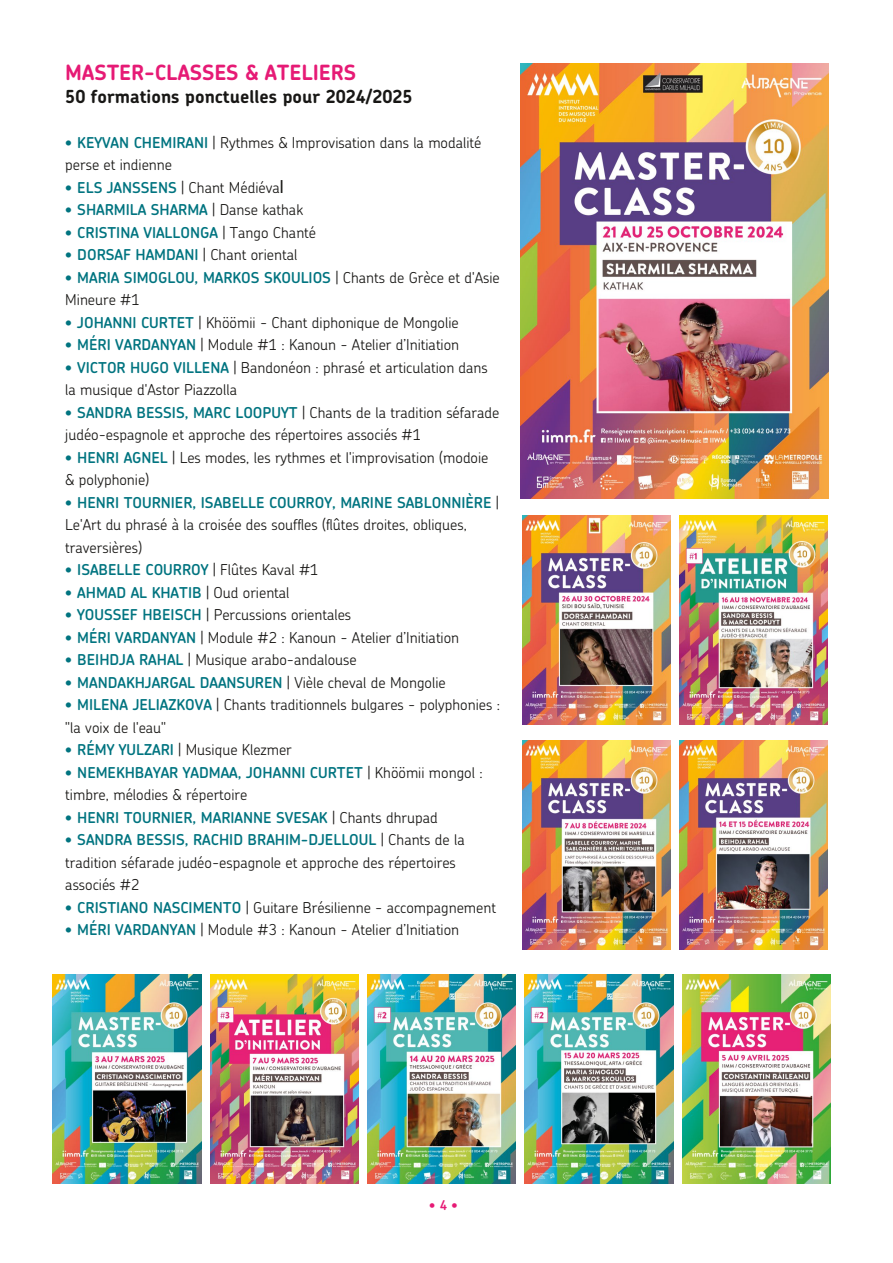
<style>
.page{position:relative;width:893px;height:1263px;background:#fff}
.page>*{position:absolute;margin:0;border:0;box-sizing:border-box;transform-origin:0 0}
.t1{font:700 21px "Chevin";color:#e61a75}
.t2{font:700 18px "Chevin";color:#181715}
.t3{font:300 15px/22.5px "Chevin";color:#181715}
.t4{font:600 15px "Chevin";letter-spacing:-.005em;color:#007480}
.t5{font:600 13.5px "Chevin";color:#e61a75}
.s1{font-weight:600;color:#007480}
.s2{font-family:"Arial";font-weight:400;font-size:18px}
.s3{font-weight:300;color:#181715}
</style>
<div class="page">
<img style="left:520px;top:63px;width:308px;height:435px">
<img style="left:679px;top:515px;width:149px;height:210px">
<img style="left:522px;top:515px;width:148px;height:210px">
<img style="left:679px;top:740px;width:149px;height:210px">
<img style="left:522px;top:740px;width:148px;height:210px">
<img style="left:682px;top:974px;width:149px;height:210px">
<img style="left:525px;top:974px;width:148px;height:210px">
<img style="left:368px;top:974px;width:148px;height:210px">
<img style="left:210px;top:974px;width:148px;height:210px">
<img style="left:53px;top:974px;width:148px;height:210px">
<h1 class="t1" style="left:65px;top:64px;width:292px">MASTER-CLASSES &amp; ATELIERS</h1>
<p class="t2" style="left:65px;top:89px;width:349px">50 formations ponctuelles pour 2024/2025</p>
<p class="t3" style="left:65px;top:133px;width:418px"><span class="s1">• KEYVAN CHEMIRANI</span> | Rythmes &amp; Improvisation dans la modalité perse et indienne</p>
<p class="t3" style="left:65px;top:178px;width:220px"><span class="s1">• ELS JANSSENS</span> | Chant Médiéva<span class="s2">l</span></p>
<p class="t4" style="left:65px;top:204px;width:239px">• SHARMILA SHARMA <span class="s3">| Danse kathak</span></p>
<p class="t4" style="left:65px;top:226px;width:252px">• CRISTINA VIALLONGA <span class="s3">| Tango Chanté</span></p>
<p class="t4" style="left:65px;top:249px;width:234px">• DORSAF HAMDANI <span class="s3">| Chant oriental</span></p>
<p class="t3" style="left:65px;top:268px;width:436px"><span class="s1">• MARIA SIMOGLOU, MARKOS SKOULIOS</span> | Chants de Grèce et d'Asie<br>Mineure #1</p>
<p class="t3" style="left:65px;top:313px;width:395px"><span class="s1">• JOHANNI CURTET</span> | Khöömii - Chant diphonique de Mongolie</p>
<p class="t3" style="left:65px;top:335px;width:395px"><span class="s1">• MÉRI VARDANYAN</span> | Module #1 : Kanoun - Atelier d’Initiation</p>
<p class="t3" style="left:65px;top:358px;width:424px"><span class="s1">• VICTOR HUGO VILLENA</span> | Bandonéon : phrasé et articulation dans la musique d'Astor Piazzolla</p>
<p class="t3" style="left:65px;top:403px;width:435px"><span class="s1">• SANDRA BESSIS, MARC LOOPUYT</span> | Chants de la tradition séfarade judéo-espagnole et approche des répertoires associés #1</p>
<p class="t3" style="left:65px;top:448px;width:425px"><span class="s1">• HENRI AGNEL</span> | Les modes, les rythmes et l'improvisation (modoie &amp; polyphonie)</p>
<p class="t3" style="left:65px;top:493px;width:435px"><span class="s1">• HENRI TOURNIER, ISABELLE COURROY, MARINE SABLONNIÈRE</span> |<br>Le'Art du phrasé à la croisée des souffles (flûtes droites, obliques, traversières)</p>
<p class="t4" style="left:65px;top:564px;width:255px">• ISABELLE COURROY <span class="s3">| Flûtes Kaval #1</span></p>
<p class="t4" style="left:65px;top:586px;width:226px">• AHMAD AL KHATIB <span class="s3">| Oud oriental</span></p>
<p class="t3" style="left:65px;top:605px;width:287px"><span class="s1">• YOUSSEF HBEISCH</span> | Percussions orientales</p>
<p class="t3" style="left:65px;top:628px;width:395px"><span class="s1">• MÉRI VARDANYAN</span> | Module #2 : Kanoun - Atelier d’Initiation</p>
<p class="t3" style="left:65px;top:650px;width:293px"><span class="s1">• BEIHDJA RAHAL</span> | Musique arabo-andalouse</p>
<p class="t4" style="left:65px;top:676px;width:382px">• MANDAKHJARGAL DAANSUREN <span class="s3">| Vièle cheval de Mongolie</span></p>
<p class="t3" style="left:65px;top:695px;width:436px"><span class="s1">• MILENA JELIAZKOVA</span> | Chants traditionnels bulgares - polyphonies : "la voix de l'eau"</p>
<p class="t3" style="left:65px;top:740px;width:228px"><span class="s1">• RÉMY YULZARI</span> | Musique Klezmer</p>
<p class="t3" style="left:65px;top:763px;width:419px"><span class="s1">• NEMEKHBAYAR YADMAA, JOHANNI CURTET</span> | Khöömii mongol : timbre, mélodies &amp; répertoire</p>
<p class="t4" style="left:65px;top:811px;width:374px">• HENRI TOURNIER, MARIANNE SVESAK <span class="s3">| Chants dhrupad</span></p>
<p class="t3" style="left:65px;top:830px;width:401px"><span class="s1">• SANDRA BESSIS, RACHID BRAHIM-DJELLOUL</span> | Chants de la tradition séfarade judéo-espagnole et approche des répertoires associés #2</p>
<p class="t3" style="left:65px;top:898px;width:432px"><span class="s1">• CRISTIANO NASCIMENTO</span> | Guitare Brésilienne - accompagnement</p>
<p class="t3" style="left:65px;top:920px;width:395px"><span class="s1">• MÉRI VARDANYAN</span> | Module #3 : Kanoun - Atelier d’Initiation</p>
<p class="t5" style="left:429px;top:1200px;width:31px">•4•</p>
</div>
